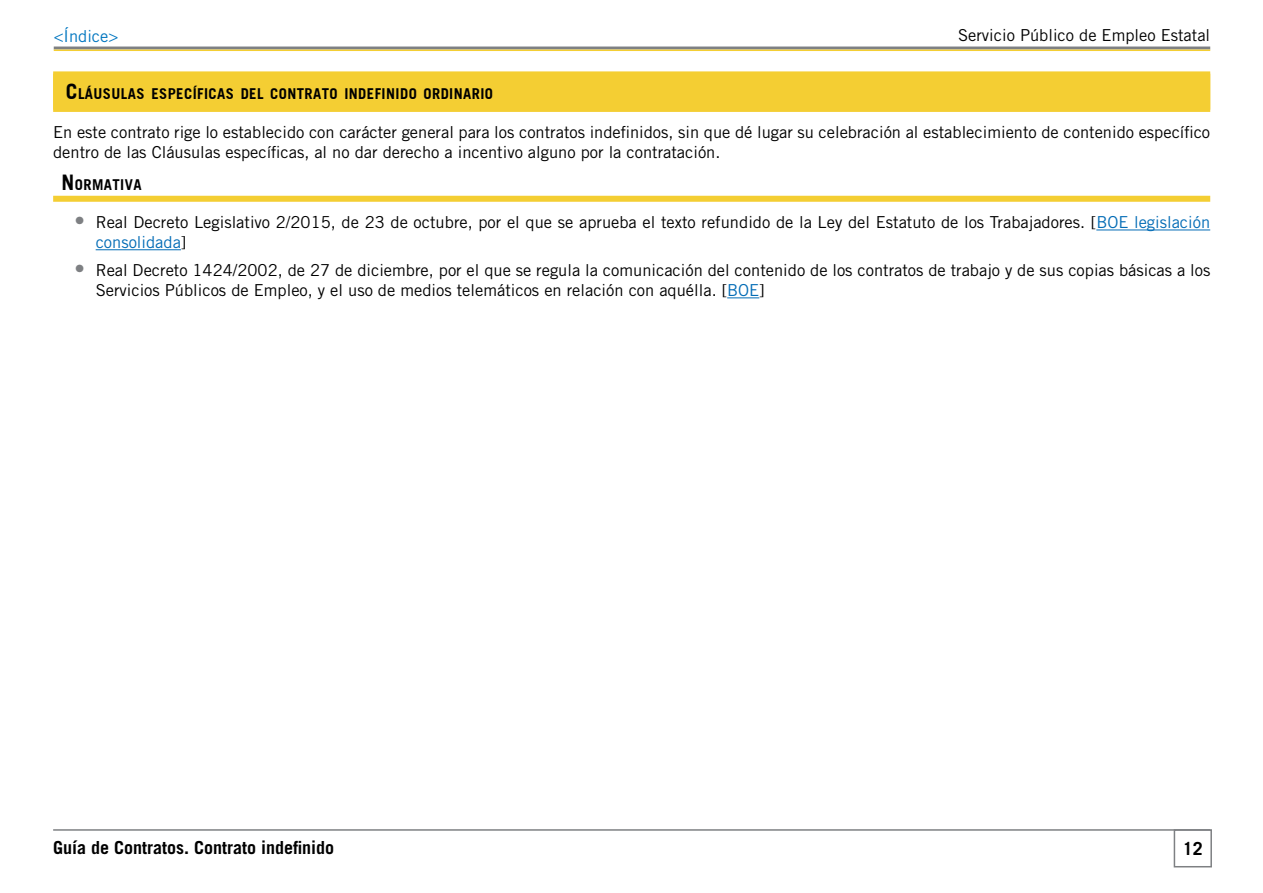
<style>
.page{position:relative;width:1263px;height:893px;background:#fff}
.page>*{position:absolute;margin:0;border:0;box-sizing:border-box;transform-origin:0 0}
.t1{font:700 18px "Trade Gothic LT Std";color:#000}
.t2{font:16.5px/19.8px "Trade Gothic LT Std";color:#000}
.t3{font:16.5px "Trade Gothic LT Std";color:#0076c0}
.t4{font:14.7px "Trade Gothic BD Bold";letter-spacing:.03em;color:#000}
.s1{font-size:21px}
.s2{font-size:21px;color:#7e8083}
.s3{color:#036cb6}
</style>
<div class="page">
<div style="left:1174px;top:829px;width:38px;height:38px;border:2px solid #7e8083"></div>
<hr style="left:53px;top:829px;width:1157px;height:2px;background:#7e8083">
<hr style="left:54px;top:47px;width:1156px;height:3px;background:#7e8083">
<hr style="left:54px;top:50px;width:1156px;height:1px;background:#f4ce33">
<div style="left:53px;top:71px;width:1157px;height:41px;background:#f4ce33"></div>
<div style="left:53px;top:196px;width:1157px;height:6px;background:#f4ce33"></div>
<hr style="left:1096px;top:230px;width:114px;height:1px;background:#036cb6">
<hr style="left:96px;top:249px;width:85px;height:1px;background:#036cb6">
<hr style="left:727px;top:297px;width:32px;height:1px;background:#036cb6">
<p class="t3" style="left:54px;top:26px;width:66px">&lt;Índice&gt;</p>
<p class="t2" style="left:958px;top:25px;width:254px">Servicio Público de Empleo Estatal</p>
<p class="t4" style="left:66px;top:85px;width:429px"><span class="s1">C</span>LÁUSULAS ESPECÍFICAS DEL CONTRATO INDEFINIDO ORDINARIO</p>
<p class="t2" style="left:53px;top:122px;width:1158px">En este contrato rige lo establecido con carácter general para los contratos indefinidos, sin que dé lugar su celebración al establecimiento de contenido específico dentro de las Cláusulas específicas, al no dar derecho a incentivo alguno por la contratación.</p>
<p class="t4" style="left:62px;top:175px;width:81px"><span class="s1">N</span> ORMATIVA</p>
<p class="t2" style="left:96px;top:212px;width:1116px;text-indent:-21px"><span class="s2">•</span> Real Decreto Legislativo 2/2015, de 23 de octubre, por el que se aprueba el texto refundido de la Ley del Estatuto de los Trabajadores. [<span class="s3">BOE legislación consolidada</span>]</p>
<p class="t2" style="left:96px;top:260px;width:1116px;text-indent:-21px"><span class="s2">•</span> Real Decreto 1424/2002, de 27 de diciembre, por el que se regula la comunicación del contenido de los contratos de trabajo y de sus copias básicas a los<br>Servicios Públicos de Empleo, y el uso de medios telemáticos en relación con aquélla. [<span class="s3">BOE</span>]</p>
<p class="t1" style="left:53px;top:837px;width:283px">Guía de Contratos. Contrato indefinido</p>
<p class="t1" style="left:1183px;top:837px;width:22px">12</p>
</div>
